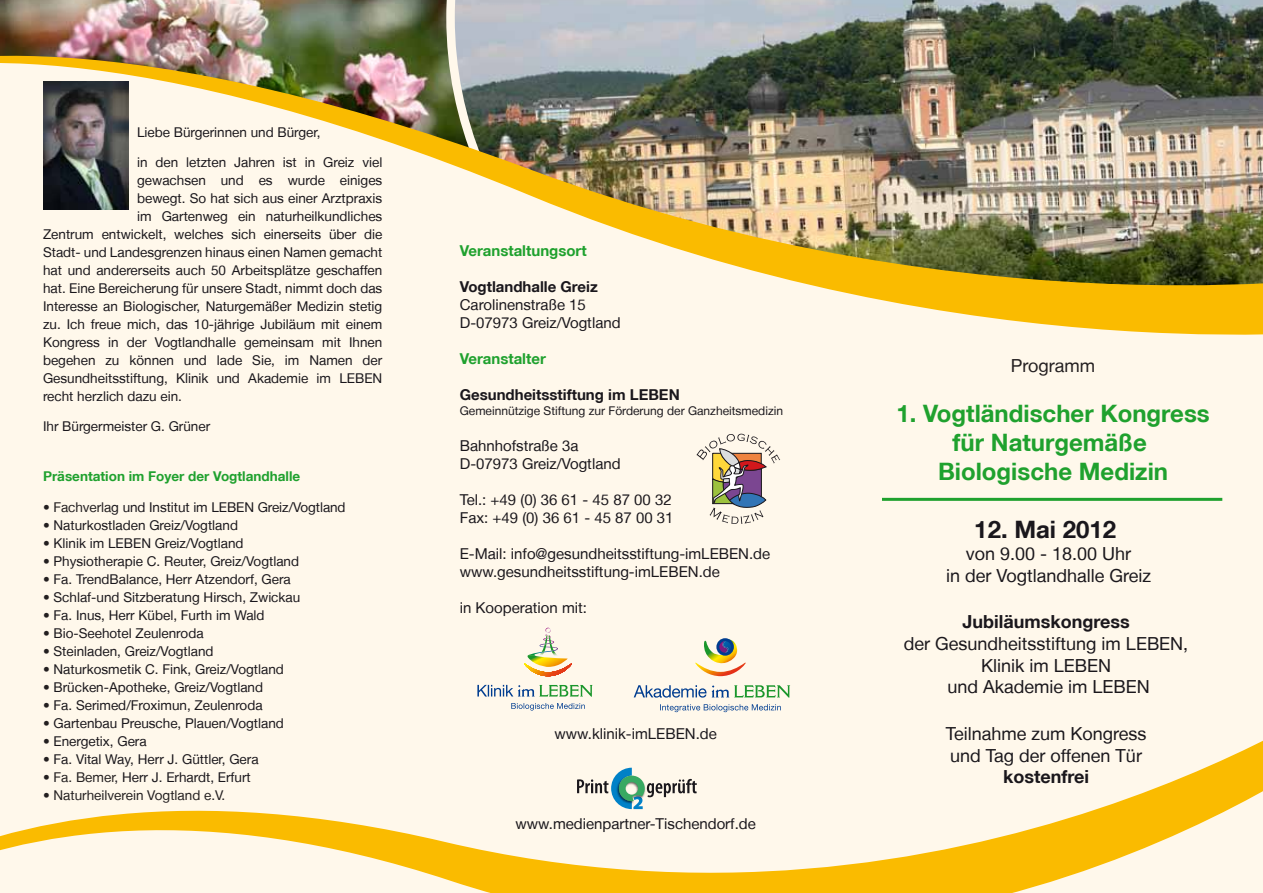
<style>
.page{position:relative;width:1263px;height:893px;background:#fff}
.page>*{position:absolute;margin:0;border:0;box-sizing:border-box;transform-origin:0 0}
.t1{font:700 24px/28.8px "Helvetica Neue LT";color:#1fa12e;text-align:center}
.t2{font:700 24px "Helvetica Neue LT";color:#1a171c}
.t3{font:18px/21.6px "Helvetica Neue LT";color:#1a171c;text-align:center}
.t4{font:700 18px "Helvetica Neue LT";color:#1a171c}
.t5{font:18px "Helvetica Neue LT";color:#231f20}
.t6{font:15px/18px "Helvetica Neue LT";color:#1a171c}
.t7{font:700 15px "Helvetica Neue LT";color:#1a171c}
.t8{font:700 15px "Helvetica Neue LT";color:#1fa12e}
.t9{font:13.5px "Helvetica Neue LT";color:#1a171c}
.t10{font:700 13.5px "Helvetica Neue LT";color:#1fa12e}
.t11{font:13.5px "Helvetica Neue LT";color:#231f20}
.t12{font:12px "Helvetica Neue LT";color:#1a171c}
.s1{color:#231f20}
</style>
<div class="page">
<div style="left:0;top:378px;width:1263px;height:306px;background:#fff8eb"></div>
<svg style="left:0;top:684px;width:1263px;height:209px;background:#feedc4"></svg>
<img style="left:0;top:2px;width:1263px;height:376px">
<svg style="left:577px;top:768px;width:120px;height:41px;background:#becdc6"></svg>
<svg style="left:477px;top:685px;width:116px;height:12px"></svg>
<svg style="left:511px;top:703px;width:74px;height:7px"></svg>
<svg style="left:524px;top:628px;width:48px;height:48px;background:#eeddb4"></svg>
<svg style="left:696px;top:434px;width:84px;height:90px;background:#cdc1b6"></svg>
<svg style="left:634px;top:685px;width:156px;height:13px;background:#b3c9c1"></svg>
<svg style="left:660px;top:704px;width:121px;height:8px"></svg>
<svg style="left:695px;top:639px;width:51px;height:37px;background:#e7d3ab"></svg>
<div style="left:716px;top:638px;width:18px;height:18px;border:3px solid #003d90;border-radius:50%"></div>
<hr style="left:882px;top:498px;width:340px;height:3px;background:#1fa12e">
<img style="left:43px;top:81px;width:85px;height:128px">
<p class="t9" style="left:137px;top:124px;width:185px">Liebe Bürgerinnen und Bürger,</p>
<p class="t9" style="left:137px;top:154px;width:247px">in den letzten Jahren ist in Greiz viel</p>
<p class="t9" style="left:137px;top:172px;width:247px">gewachsen und es wurde einiges</p>
<p class="t9" style="left:137px;top:190px;width:247px">bewegt. So hat sich aus einer Arztpraxis</p>
<p class="t9" style="left:137px;top:208px;width:247px">im Gartenweg ein naturheilkundliches</p>
<p class="t9" style="left:43px;top:226px;width:341px">Zentrum entwickelt, welches sich einerseits über die</p>
<p class="t9" style="left:43px;top:244px;width:341px">Stadt- und Landesgrenzen hinaus einen Namen gemacht</p>
<p class="t9" style="left:43px;top:262px;width:341px">hat und andererseits auch 50 Arbeitsplätze geschaffen</p>
<p class="t9" style="left:43px;top:280px;width:341px">hat. Eine Bereicherung für unsere Stadt, nimmt doch das</p>
<p class="t9" style="left:43px;top:298px;width:341px">Interesse an Biologischer, Naturgemäßer Medizin stetig</p>
<p class="t9" style="left:43px;top:316px;width:341px">zu. Ich freue mich, das 10-jährige Jubiläum mit einem</p>
<p class="t9" style="left:43px;top:334px;width:341px">Kongress in der Vogtlandhalle gemeinsam mit Ihnen</p>
<p class="t9" style="left:43px;top:352px;width:341px">begehen zu können und lade Sie, im Namen der</p>
<p class="t9" style="left:43px;top:370px;width:341px">Gesundheitsstiftung, Klinik und Akademie im LEBEN</p>
<p class="t9" style="left:43px;top:388px;width:140px">recht herzlich dazu ein.</p>
<p class="t9" style="left:43px;top:418px;width:169px">Ihr Bürgermeister G. Grüner</p>
<p class="t10" style="left:43px;top:468px;width:259px">Präsentation im Foyer der Vogtlandhalle</p>
<p class="t9" style="left:43px;top:499px;width:304px"><span class="s1">• Fachverla</span>g und Institut im LEBEN Greiz/Vogtland</p>
<p class="t9" style="left:43px;top:517px;width:197px"><span class="s1">•</span> Naturkostladen Greiz/Vogtland</p>
<p class="t9" style="left:43px;top:535px;width:202px"><span class="s1">•</span> Klinik im LEBEN Greiz/Vogtland</p>
<p class="t9" style="left:43px;top:553px;width:258px"><span class="s1">•</span> Physiotherapie C. Reuter, Greiz/Vogtland</p>
<p class="t9" style="left:43px;top:571px;width:249px"><span class="s1">•</span> Fa. TrendBalance, Herr Atzendorf, Gera</p>
<p class="t9" style="left:43px;top:589px;width:259px"><span class="s1">•</span> Schlaf-und Sitzberatung Hirsch, Zwickau</p>
<p class="t9" style="left:43px;top:607px;width:223px"><span class="s1">•</span> Fa. Inus, Herr Kübel, Furth im Wald</p>
<p class="t9" style="left:43px;top:625px;width:162px"><span class="s1">•</span> Bio-Seehotel Zeulenroda</p>
<p class="t9" style="left:43px;top:643px;width:172px"><span class="s1">•</span> Steinladen, Greiz/Vogtland</p>
<p class="t9" style="left:43px;top:661px;width:242px"><span class="s1">•</span> Naturkosmetik C. Fink, Greiz/Vogtland</p>
<p class="t9" style="left:43px;top:679px;width:222px"><span class="s1">•</span> Brücken-Apotheke, Greiz/Vogtland</p>
<p class="t9" style="left:43px;top:697px;width:221px"><span class="s1">•</span> Fa. Serimed/Froximun, Zeulenroda</p>
<p class="t9" style="left:43px;top:715px;width:242px"><span class="s1">•</span> Gartenbau Preusche, Plauen/Vogtland</p>
<p class="t9" style="left:43px;top:733px;width:105px"><span class="s1">•</span> Energetix, Gera</p>
<p class="t9" style="left:43px;top:751px;width:217px"><span class="s1">•</span> Fa. Vital Way, Herr J. Güttler, Gera</p>
<p class="t9" style="left:43px;top:769px;width:209px"><span class="s1">• Fa. Bemer</span>, Herr J. Erhardt, Erfurt</p>
<p class="t11" style="left:43px;top:787px;width:184px">• Naturheilverein Vogtland e.V.</p>
<p class="t8" style="left:460px;top:242px;width:128px">Veranstaltungsort</p>
<p class="t7" style="left:460px;top:278px;width:140px">Vogtlandhalle Greiz</p>
<p class="t6" style="left:460px;top:296px;width:162px">Carolinenstraße 15<br>D-07973 Greiz/Vogtland</p>
<p class="t8" style="left:460px;top:350px;width:88px">Veranstalter</p>
<p class="t7" style="left:460px;top:386px;width:221px">Gesundheitsstiftung im LEBEN</p>
<p class="t12" style="left:460px;top:403px;width:325px">Gemeinnützige Stiftung zur Förderung der Ganzheitsmedizin</p>
<p class="t6" style="left:460px;top:436px;width:162px">Bahnhofstraße 3a<br>D-07973 Greiz/Vogtland</p>
<p class="t6" style="left:460px;top:490px;width:215px">Tel.: +49 (0) 36 61 - 45 87 00 32<br>Fax: +49 (0) 36 61 - 45 87 00 31</p>
<p class="t6" style="left:460px;top:544px;width:312px">E-Mail: info@gesundheitsstiftung-imLEBEN.de www.gesundheitsstiftung-imLEBEN.de</p>
<p class="t6" style="left:460px;top:598px;width:129px">in Kooperation mit:</p>
<p class="t6" style="left:555px;top:724px;width:164px">www.klinik-imLEBEN.de</p>
<p class="t6" style="left:515px;top:814px;width:242px">www.medienpartner-Tischendorf.de</p>
<h2 class="t5" style="left:1011px;top:355px;width:86px">Programm</h2>
<h1 class="t1" style="left:896px;top:399px;width:315px">1. Vogtländischer Kongress für Naturgemäße<br>Biologische Medizin</h1>
<h1 class="t2" style="left:974px;top:515px;width:143px">12. Mai 2012</h1>
<h2 class="t3" style="left:946px;top:542px;width:207px">von 9.00 - 18.00 Uhr<br>in der Vogtlandhalle Greiz</h2>
<h2 class="t4" style="left:962px;top:611px;width:169px">Jubiläumskongress</h2>
<h2 class="t3" style="left:904px;top:632px;width:286px">der Gesundheitsstiftung im LEBEN,<br>Klinik im LEBEN<br>und Akademie im LEBEN</h2>
<h2 class="t3" style="left:946px;top:722px;width:202px;text-align:left">Teilnahme zum Kongress und Tag der offenen Tür</h2>
<h2 class="t4" style="left:1003px;top:766px;width:87px">kostenfrei</h2>
</div>
